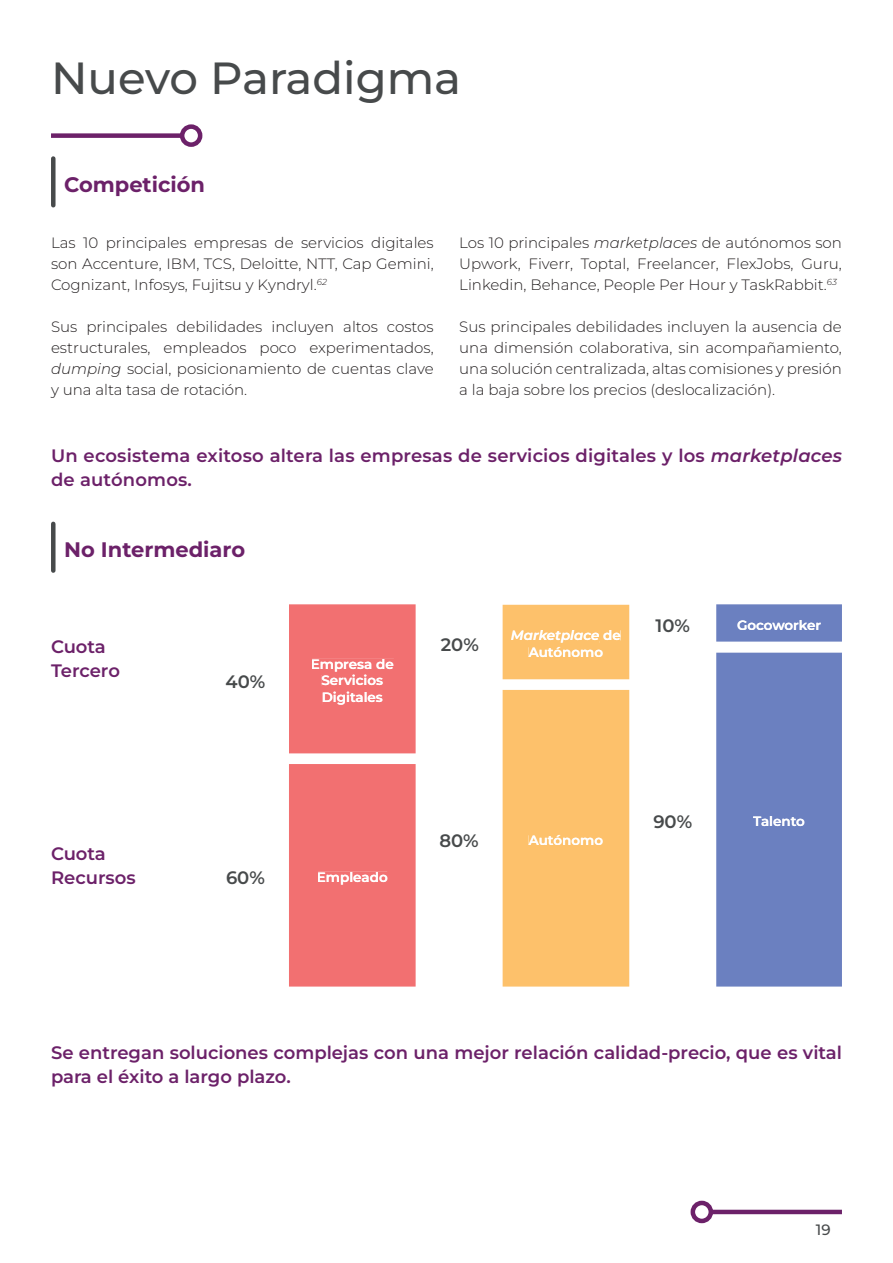
<style>
.page{position:relative;width:893px;height:1263px;background:#fff}
.page>*{position:absolute;margin:0;border:0;box-sizing:border-box;transform-origin:0 0}
.t1{font:500 45px "Montserrat";color:#474a4b}
.t2{font:700 21px "Montserrat";color:#6c2169}
.t3{font:600 18px/24px "Montserrat";color:#6c2169}
.t4{font:600 18px "Montserrat";color:#474a4b}
.t5{font:300 15px/21px "Montserrat";color:#231f20;text-align:justify}
.t6{font:500 15px "Montserrat";color:#474a4b}
.t7{font:600 13.5px/16.5px "Montserrat";color:#fff;text-align:center}
.t8{font:italic 600 13.5px/16.5px "Montserrat";color:#fff;text-align:center}
.s1{font-style:italic}
.s2{font-style:normal}
</style>
<div class="page">
<div style="left:51px;top:133px;width:131px;height:5px;background:#6c2169"></div>
<div style="left:180px;top:124px;width:22px;height:23px;border:4px solid #6c2169;border-radius:50%"></div>
<hr style="left:711px;top:1210px;width:131px;height:4px;background:#6c2169">
<div style="left:691px;top:1201px;width:22px;height:22px;border:4px solid #6c2169;border-radius:50%"></div>
<div style="left:51px;top:524px;width:5px;height:47px;background:#474a4b"></div>
<div style="left:51px;top:159px;width:5px;height:46px;background:#474a4b"></div>
<div style="left:289px;top:604px;width:127px;height:149px;background:#f27071"></div>
<div style="left:312px;top:659px;width:82px;height:12px;background:#f27071"></div>
<div style="left:322px;top:675px;width:61px;height:10px;background:#f27071"></div>
<div style="left:323px;top:691px;width:60px;height:14px;background:#f27071"></div>
<div style="left:503px;top:605px;width:126px;height:74px;background:#fdc16b"></div>
<div style="left:511px;top:630px;width:88px;height:13px;background:#fdc16b"></div>
<div style="left:600px;top:630px;width:20px;height:10px;background:#fdc16b"></div>
<div style="left:529px;top:647px;width:24px;height:10px;background:#fdc16b"></div>
<div style="left:554px;top:647px;width:8px;height:10px;background:#fdc16b"></div>
<div style="left:563px;top:649px;width:40px;height:8px;background:#fdc16b"></div>
<div style="left:289px;top:764px;width:127px;height:222px;background:#f27071"></div>
<div style="left:318px;top:872px;width:69px;height:12px;background:#f27071"></div>
<div style="left:503px;top:690px;width:126px;height:296px;background:#fdc16b"></div>
<div style="left:529px;top:835px;width:24px;height:10px;background:#fdc16b"></div>
<div style="left:554px;top:835px;width:8px;height:10px;background:#fdc16b"></div>
<div style="left:563px;top:837px;width:40px;height:8px;background:#fdc16b"></div>
<div style="left:716px;top:653px;width:126px;height:333px;background:#6b80c0"></div>
<div style="left:753px;top:816px;width:51px;height:10px;background:#6b80c0"></div>
<svg style="left:716px;top:604px;width:126px;height:38px;background:#6e83c1"></svg>
<div style="left:738px;top:619px;width:83px;height:11px;background:#6b80c0"></div>
<h1 class="t1" style="left:51px;top:47px;width:412px">Nuevo Paradigma</h1>
<h2 class="t2" style="left:64px;top:170px;width:142px">Competición</h2>
<p class="t5" style="left:51px;top:233px;width:384px">Las 10 principales empresas de servicios digitales son Accenture, IBM, TCS, Deloitte, NTT, Cap Gemini, Cognizant, Infosys, Fujitsu y Kyndryl.<sup>62</sup></p>
<p class="t5" style="left:51px;top:317px;width:384px">Sus principales debilidades incluyen altos costos estructurales, empleados poco experimentados, <span class="s1">dumping</span> social, posicionamiento de cuentas clave y una alta tasa de rotación.</p>
<p class="t5" style="left:459px;top:233px;width:384px">Los 10 principales <span class="s1">marketplaces</span> de autónomos son Upwork, Fiverr, Toptal, Freelancer, FlexJobs, Guru, Linkedin, Behance, People Per Hour y TaskRabbit.<sup>63</sup></p>
<p class="t5" style="left:459px;top:317px;width:384px">Sus principales debilidades incluyen la ausencia de una dimensión colaborativa, sin acompañamiento, una solución centralizada, altas comisiones y presión a la baja sobre los precios (deslocalización).</p>
<p class="t3" style="left:51px;top:444px;width:792px">Un ecosistema exitoso altera las empresas de servicios digitales y los <span class="s1">marketplaces </span>de autónomos.</p>
<h2 class="t2" style="left:64px;top:535px;width:182px">No Intermediaro</h2>
<p class="t3" style="left:51px;top:635px;width:70px">Cuota<br>Tercero</p>
<p class="t3" style="left:51px;top:842px;width:86px">Cuota<br>Recursos</p>
<p class="t4" style="left:226px;top:669px;width:41px">40%</p>
<p class="t4" style="left:226px;top:865px;width:40px">60%</p>
<p class="t7" style="left:311px;top:657px;width:84px">Empresa de<br>Servicios<br>Digitales</p>
<p class="t7" style="left:317px;top:870px;width:72px">Empleado</p>
<p class="t4" style="left:441px;top:632px;width:40px">20%</p>
<p class="t8" style="left:511px;top:628px;width:111px">Marketplace <span class="s2">de<br>Autónomo</span></p>
<p class="t4" style="left:655px;top:613px;width:36px">10%</p>
<p class="t7" style="left:737px;top:617px;width:86px">Gocoworker</p>
<p class="t4" style="left:439px;top:828px;width:41px">80%</p>
<p class="t7" style="left:529px;top:833px;width:76px">Autónomo</p>
<p class="t4" style="left:653px;top:809px;width:40px">90%</p>
<p class="t7" style="left:753px;top:814px;width:53px">Talento</p>
<p class="t3" style="left:51px;top:1042px;width:792px">Se entregan soluciones complejas con una mejor relación calidad-precio, que es vital para el éxito a largo plazo.</p>
<p class="t6" style="left:816px;top:1219px;width:16px">19</p>
</div>
